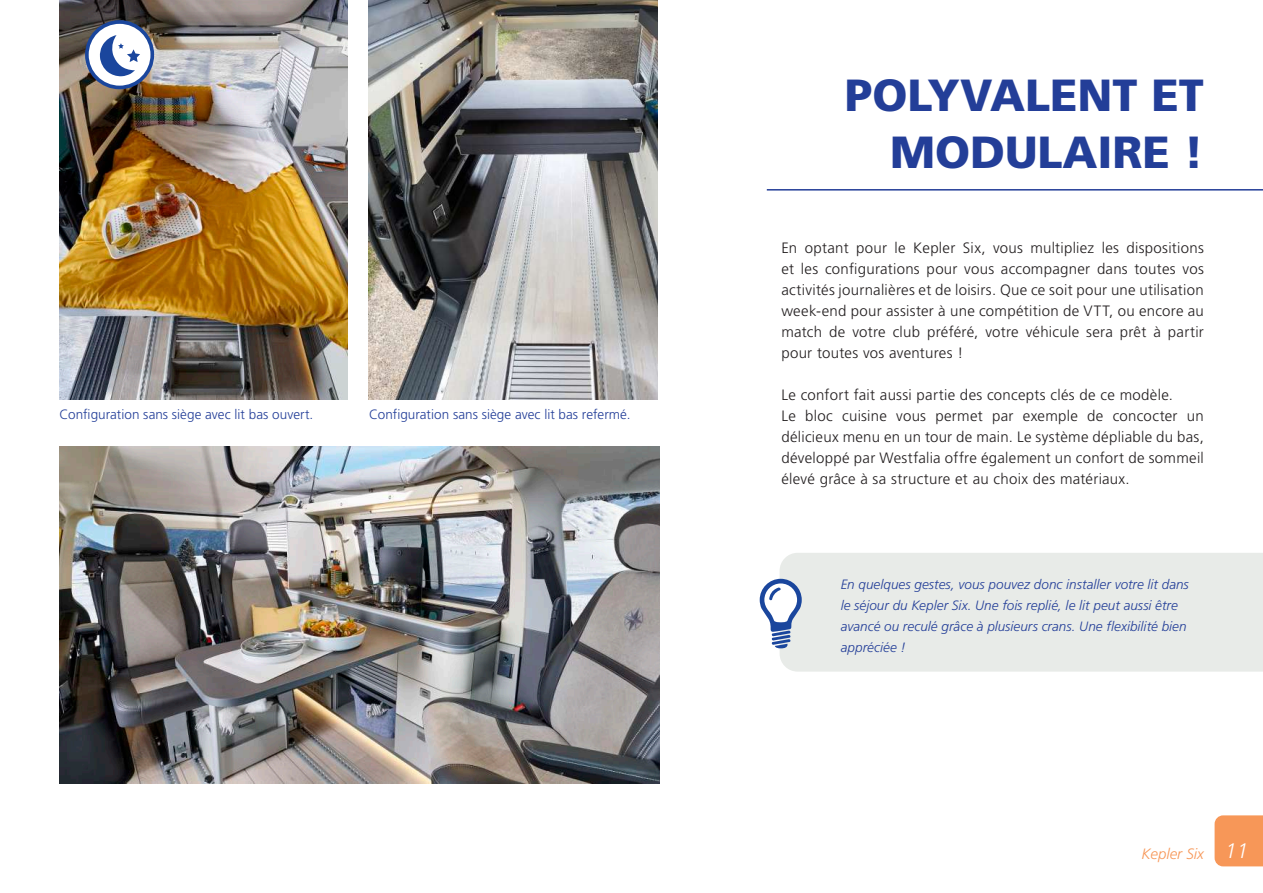
<style>
.page{position:relative;width:1263px;height:893px;background:#fff}
.page>*{position:absolute;margin:0;border:0;box-sizing:border-box;transform-origin:0 0}
.t1{font:900 45px/57px "Frutiger";color:#233e98;text-align:right}
.t2{font:300 15px/21px "Frutiger";letter-spacing:.02em;color:#231f20;text-align:justify}
.t3{font:italic 300 15px "Frutiger";color:#f79758}
.t4{font:italic 300 13.5px/21px "Frutiger";letter-spacing:.005em;color:#233e98}
.t5{font:300 13.5px "Frutiger";color:#233e98}
.s1{font-size:21px;color:#fff}
</style>
<div class="page">
<div style="left:1214px;top:815px;width:49px;height:51px;background:#f79758"></div>
<img style="left:60px;top:446px;width:599px;height:337px">
<img style="left:368px;top:0;width:289px;height:400px">
<img style="left:60px;top:0;width:287px;height:400px">
<hr style="left:767px;top:189px;width:496px;height:2px;background:#233e98">
<svg style="left:87px;top:22px;width:65px;height:65px"></svg>
<div style="left:85px;top:20px;width:69px;height:69px;border:4px solid #1a469d;border-radius:50%"></div>
<svg style="left:100px;top:35px;width:40px;height:42px"></svg>
<div style="left:779px;top:553px;width:484px;height:119px;background:#e8ebe8"></div>
<svg style="left:760px;top:579px;width:42px;height:69px"></svg>
<p class="t5" style="left:60px;top:407px;width:255px">Configuration sans siège avec lit bas ouvert.</p>
<p class="t5" style="left:369px;top:407px;width:263px">Configuration sans siège avec lit bas refermé.</p>
<h1 class="t1" style="left:845px;top:66px;width:360px">POLYVALENT ET<br>MODULAIRE !</h1>
<p class="t2" style="left:781px;top:237px;width:424px">En optant pour le Kepler Six, vous multipliez les dispositions et les configurations pour vous accompagner dans toutes vos activités journalières et de loisirs. Que ce soit pour une utilisation week-end pour assister à une compétition de VTT, ou encore au match de votre club préféré, votre véhicule sera prêt à partir pour toutes vos aventures !</p>
<p class="t2" style="left:781px;top:384px;width:424px;text-align:left">Le confort fait aussi partie des concepts clés de ce modèle.<br>Le bloc cuisine vous permet par exemple de concocter un délicieux menu en un tour de main. Le système dépliable du bas, développé par Westfalia offre également un confort de sommeil élevé grâce à sa structure et au choix des matériaux.</p>
<p class="t4" style="left:841px;top:574px;width:350px">En quelques gestes, vous pouvez donc installer votre lit dans le séjour du Kepler Six. Une fois replié, le lit peut aussi être avancé ou reculé grâce à plusieurs crans. Une flexibilité bien appréciée !</p>
<p class="t3" style="left:1141px;top:845px;width:109px">Kepler Six <span class="s1">11</span></p>
</div>
